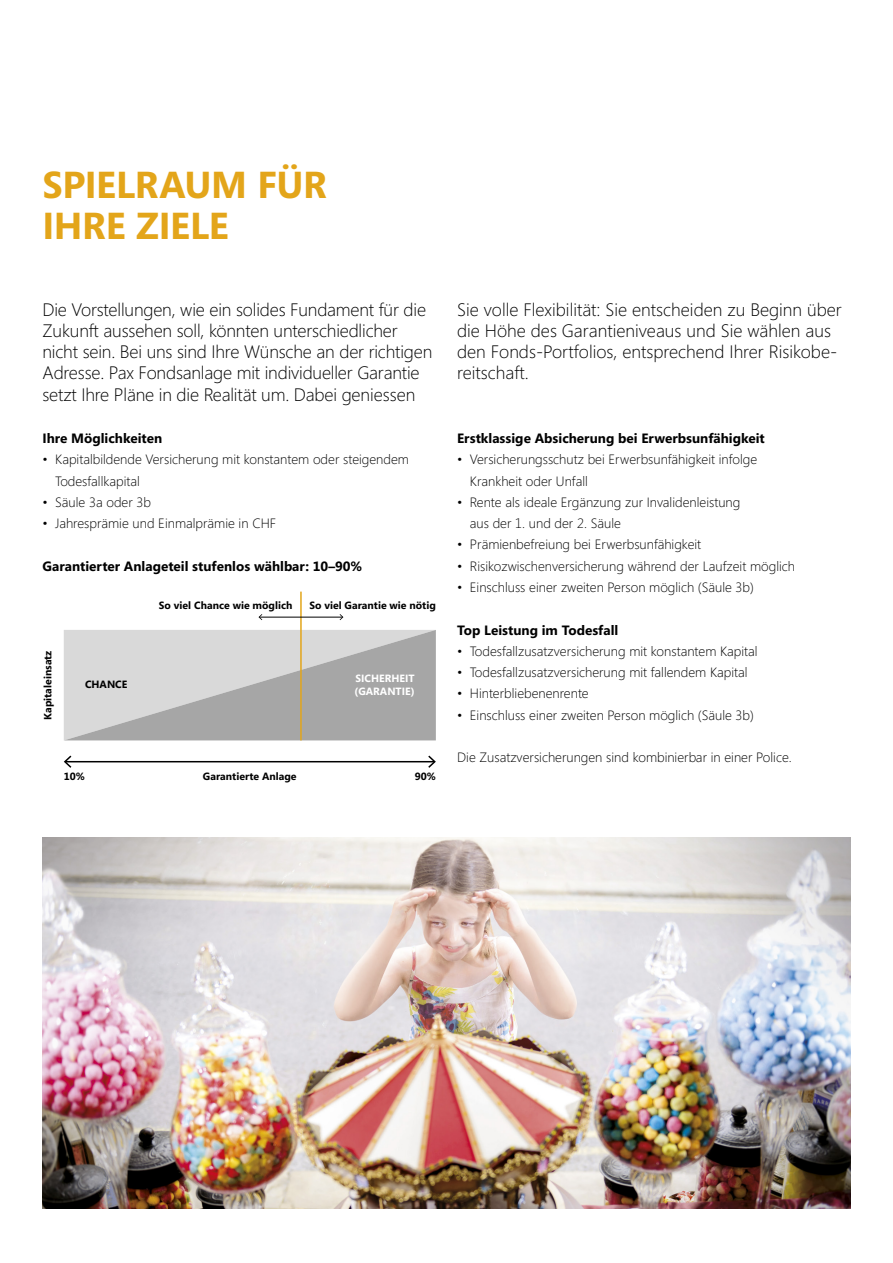
<style>
.page{position:relative;width:893px;height:1263px;background:#fff}
.page>*{position:absolute;margin:0;border:0;box-sizing:border-box;transform-origin:0 0}
.t1{font:700 37.5px/40.5px "Segoe";letter-spacing:-.01em;color:#e3a51a}
.t2{font:300 18px/21.3px "Segoe";letter-spacing:-.01em;color:#000}
.t3{font:300 13.5px/21.3px "Segoe";color:#000}
.t4{font:700 13.5px "Segoe";color:#000}
.t5{font:700 10.5px "Segoe";color:#000}
.t6{font:700 10.5px/12.8px "Segoe";color:#fff}
</style>
<div class="page">
<svg style="left:64px;top:630px;width:372px;height:110px;background:#c0c0c0"></svg>
<hr style="left:65px;top:761px;width:369px;height:1px;background:#000">
<svg style="left:64px;top:755px;width:7px;height:13px"></svg>
<svg style="left:428px;top:755px;width:8px;height:13px"></svg>
<hr style="left:300px;top:592px;width:2px;height:148px;background:#e3a51a">
<hr style="left:259px;top:617px;width:84px;height:1px;background:#000">
<svg style="left:258px;top:614px;width:4px;height:6px"></svg>
<svg style="left:340px;top:614px;width:3px;height:6px"></svg>
<img style="left:43px;top:838px;width:807px;height:370px">
<h1 class="t1" style="left:43px;top:164px;width:286px">SPIELRAUM FÜR<br>IHRE ZIELE</h1>
<p class="t2" style="left:43px;top:299px;width:391px">Die Vorstellungen, wie ein solides Fundament für die Zukunft aussehen soll, könnten unterschiedlicher nicht sein. Bei uns sind Ihre Wünsche an der richtigen Adresse. Pax Fondsanlage mit individueller Garantie setzt Ihre Pläne in die Realität um. Dabei geniessen</p>
<h2 class="t2" style="left:457px;top:299px;width:386px">Sie volle Flexibilität: Sie entscheiden zu Beginn über die Höhe des Garantieniveaus und Sie wählen aus den Fonds-Portfolios, entsprechend Ihrer Risikobe&shy;reitschaft.</h2>
<p class="t4" style="left:43px;top:429px;width:121px">Ihre Möglichkeiten</p>
<p class="t3" style="left:55px;top:449px;width:355px;text-indent:-13px">• Kapitalbildende Versicherung mit konstantem oder steigendem<br>Todesfallkapital</p>
<p class="t3" style="left:43px;top:492px;width:110px">• Säule 3a oder 3b</p>
<p class="t3" style="left:43px;top:513px;width:235px">• Jahresprämie und Einmalprämie in CHF</p>
<p class="t4" style="left:43px;top:556px;width:321px">Garantierter Anlageteil stufenlos wählbar: 10–90%</p>
<p class="t5" style="left:40px;top:720px;width:71px;rotate:-90deg">Kapitaleinsatz</p>
<p class="t5" style="left:85px;top:677px;width:44px">CHANCE</p>
<p class="t5" style="left:159px;top:598px;width:135px">So viel Chance wie möglich</p>
<p class="t5" style="left:309px;top:598px;width:128px">So viel Garantie wie nötig</p>
<p class="t6" style="left:355px;top:671px;width:62px">SICHERHEIT (GARANTIE)</p>
<p class="t5" style="left:64px;top:769px;width:23px">10%</p>
<p class="t5" style="left:203px;top:769px;width:95px">Garantierte Anlage</p>
<p class="t5" style="left:415px;top:769px;width:23px">90%</p>
<p class="t4" style="left:457px;top:429px;width:309px">Erstklassige Absicherung bei Erwerbsunfähigkeit</p>
<p class="t3" style="left:470px;top:449px;width:289px;text-indent:-13px">• Versicherungsschutz bei Erwerbsunfähigkeit infolge<br>Krankheit oder Unfall</p>
<p class="t3" style="left:470px;top:492px;width:272px;text-indent:-13px">• Rente als ideale Ergänzung zur Invalidenleistung aus der 1. und der 2. Säule</p>
<p class="t3" style="left:457px;top:534px;width:246px">• Prämienbefreiung bei Erwerbsunfähigkeit</p>
<p class="t3" style="left:457px;top:555px;width:339px">• Risikozwischenversicherung während der Laufzeit möglich</p>
<p class="t3" style="left:457px;top:577px;width:298px">• Einschluss einer zweiten Person möglich (Säule 3b)</p>
<p class="t4" style="left:457px;top:620px;width:163px">Top Leistung im Todesfall</p>
<p class="t3" style="left:457px;top:640px;width:302px">• Todesfallzusatzversicherung mit konstantem Kapital</p>
<p class="t3" style="left:457px;top:662px;width:292px">• Todesfallzusatzversicherung mit fallendem Kapital</p>
<p class="t3" style="left:457px;top:683px;width:133px">• Hinterbliebenenrente</p>
<p class="t3" style="left:457px;top:704px;width:298px">• Einschluss einer zweiten Person möglich (Säule 3b)</p>
<p class="t3" style="left:457px;top:747px;width:336px">Die Zusatzversicherungen sind kombinierbar in einer Police.</p>
</div>
